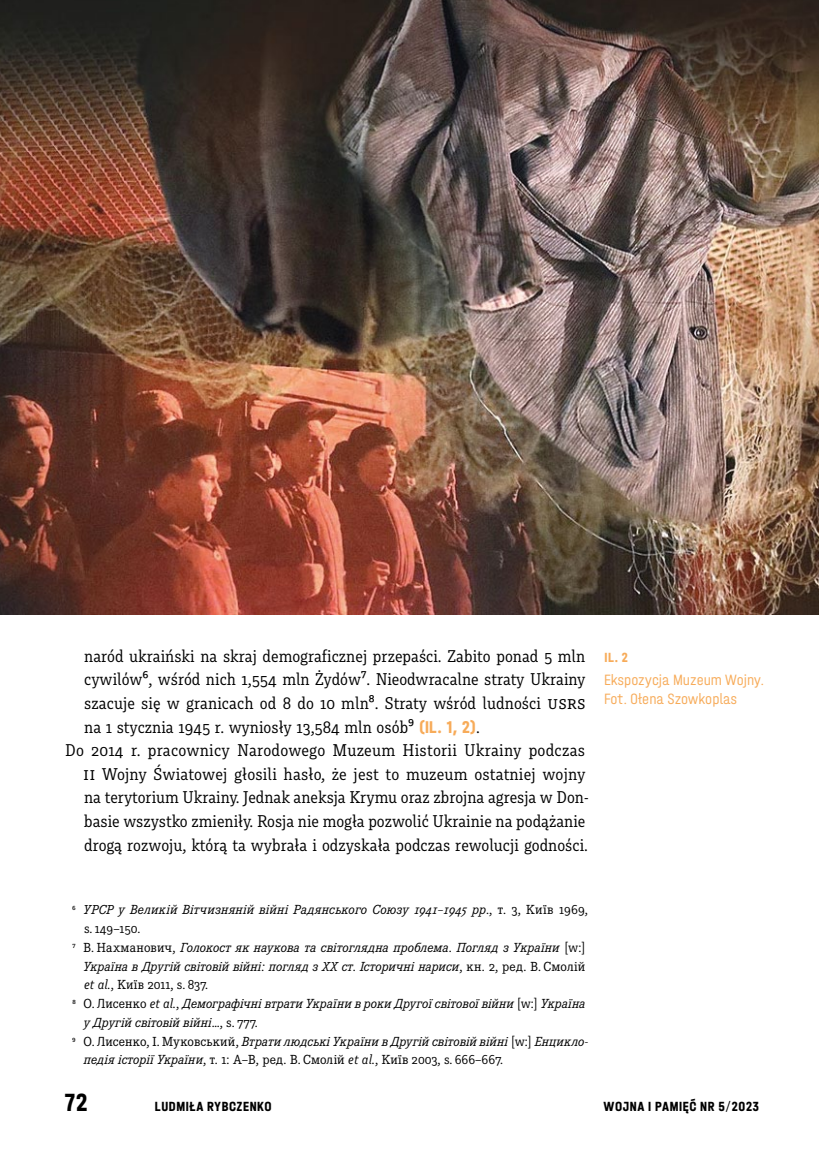
<style>
.page{position:relative;width:819px;height:1166px;background:#fff}
.page>*{position:absolute;margin:0;border:0;box-sizing:border-box;transform-origin:0 0}
.t1{font:700 26.25px "Halvar Eng";color:#000}
.t2{font:17.85px "Muriza";color:#000}
.t3{font:300 15.75px/18.9px "Halvar Eng";color:#f7ab59}
.t4{font:14px "Muriza";color:#000}
.t5{font:700 14px "Halvar Eng";letter-spacing:.045em;color:#000}
.t6{font:700 14px "Halvar Eng";color:#f7ab59}
.t7{font:italic 13.65px/18.7px "Corporate E Pro";letter-spacing:.005em;color:#000;text-align:right}
.s1{font-size:19.78px}
.s2{font-family:"Halvar Eng";font-weight:700;color:#f7ab59}
.s3{font-family:"Muriza";font-style:normal;font-size:10.5px}
.s4{font-size:13.47px}
.s5{font-family:"Muriza";font-style:normal;font-size:14px}
.s6{font-style:normal}
.s7{font-family:"Muriza";font-size:14px}
.s8{font-style:italic}
.s9{font-family:"Corporate E Pro";font-size:13.65px}
.s10{font-family:"Corporate E Pro";font-style:italic;font-size:13.65px}
.s11{font-weight:300}
</style>
<div class="page">
<img style="left:0;top:0;width:819px;height:614px">
<p class="t2" style="left:84px;top:645px;width:502px">naród ukraiński na skraj demograficznej przepaści. Zabito ponad 5 mln</p>
<p class="t2" style="left:84px;top:669px;width:503px">cywilów6, wśród nich 1,554 mln Żydów7. Nieodwracalne straty Ukrainy</p>
<p class="t2" style="left:84px;top:693px;width:503px">szacuje się w granicach od 8 do 10 mln8. Straty wśród ludności <span class="s1">USRS</span></p>
<p class="t2" style="left:84px;top:716px;width:397px">na 1 stycznia 1945 r. wyniosły 13,584 mln osób9 <span class="s2">(IL. 1, 2)</span>.</p>
<p class="t2" style="left:65px;top:740px;width:521px">Do 2014 r. pracownicy Narodowego Muzeum Historii Ukrainy podczas</p>
<p class="t2" style="left:83px;top:764px;width:503px"><span class="s1">II</span> Wojny Światowej głosili hasło, że jest to muzeum ostatniej wojny</p>
<p class="t2" style="left:84px;top:787px;width:506px">na terytorium Ukrainy. Jednak aneksja Krymu oraz zbrojna agresja w Don-</p>
<p class="t2" style="left:84px;top:811px;width:503px">basie wszystko zmieniły. Rosja nie mogła pozwolić Ukrainie na podążanie</p>
<p class="t2" style="left:84px;top:834px;width:505px">drogą rozwoju, którą ta wybrała i odzyskała podczas rewolucji godności.</p>
<p class="t6" style="left:604px;top:648px;width:25px">IL. 2</p>
<p class="t3" style="left:604px;top:670px;width:162px">Ekspozycja Muzeum Wojny.<br>Fot. Ołena Szowkoplas</p>
<p class="t7" style="left:72px;top:899px;width:517px"><span class="s3">6</span> <span class="s4">УРСР</span> у Великій Вітчизняній війні Радянського Союзу 1941–1945 рр<span class="s5">.,</span> <span class="s6">т</span><span class="s5">. 3,</span> <span class="s6">Київ</span> <span class="s5">1969,</span></p>
<p class="t4" style="left:84px;top:920px;width:58px">s. 149–150.</p>
<p class="t7" style="left:73px;top:937px;width:514px"><span class="s3">7</span> <span class="s6">В</span><span class="s5">.</span> <span class="s6">Нахманович</span><span class="s5">,</span> Голокост як наукова та світоглядна проблема<span class="s5">.</span> Погляд з України <span class="s5">[w:]<br></span>Україна в Другій світовій війні<span class="s7">:</span> погляд з <span class="s4">ХХ</span> ст<span class="s5">.</span> Історичні нариси<span class="s5">,</span> <span class="s6">кн</span><span class="s5">. 2,</span> <span class="s6">ред</span><span class="s5">.</span> <span class="s6">В</span><span class="s5">.</span> <span class="s6">Смолій</span></p>
<p class="t4" style="left:84px;top:977px;width:125px"><span class="s8">et al.</span>, <span class="s9">Київ</span> 2011, s. 837.</p>
<p class="t7" style="left:72px;top:993px;width:514px"><span class="s3">8</span> <span class="s6">О</span><span class="s5">.</span> <span class="s6">Лисенко</span> <span class="s7">et al.</span><span class="s5">,</span> Демографічні втрати України в роки Другої світової війни <span class="s5">[w:]</span> Україна</p>
<p class="t7" style="left:84px;top:1012px;width:175px">у Другій світовій війні<span class="s5">…, s. 777.</span></p>
<p class="t7" style="left:72px;top:1030px;width:517px"><span class="s3">9</span> <span class="s6">О</span><span class="s5">.</span> <span class="s6">Лисенко</span><span class="s5">,</span> <span class="s6">І</span><span class="s5">.</span> <span class="s6">Муковський</span><span class="s5">,</span> Втрати людські України в Другій світовій війні <span class="s5">[w:]</span> Енцикло‑</p>
<p class="t4" style="left:84px;top:1051px;width:420px"><span class="s10">педія історії України</span>, <span class="s9">т</span>. 1: <span class="s9">А</span>–<span class="s9">В</span>, <span class="s9">ред</span>. <span class="s9">В</span>. <span class="s9">Смолій</span> <span class="s8">et al.</span>, <span class="s9">Київ</span> 2003, s. 666–667.</p>
<h1 class="t1" style="left:65px;top:1086px;width:24px">72</h1>
<p class="t5" style="left:155px;top:1097px;width:15px">LUDMI</p>
<p class="t5" style="left:189px;top:1097px;width:48px">ŁA RYBCZENKO</p>
<p class="t5" style="left:603px;top:1097px;width:157px">WOJNA I PAMIĘĆ NR 5<span class="s11">/</span>2023</p>
</div>
